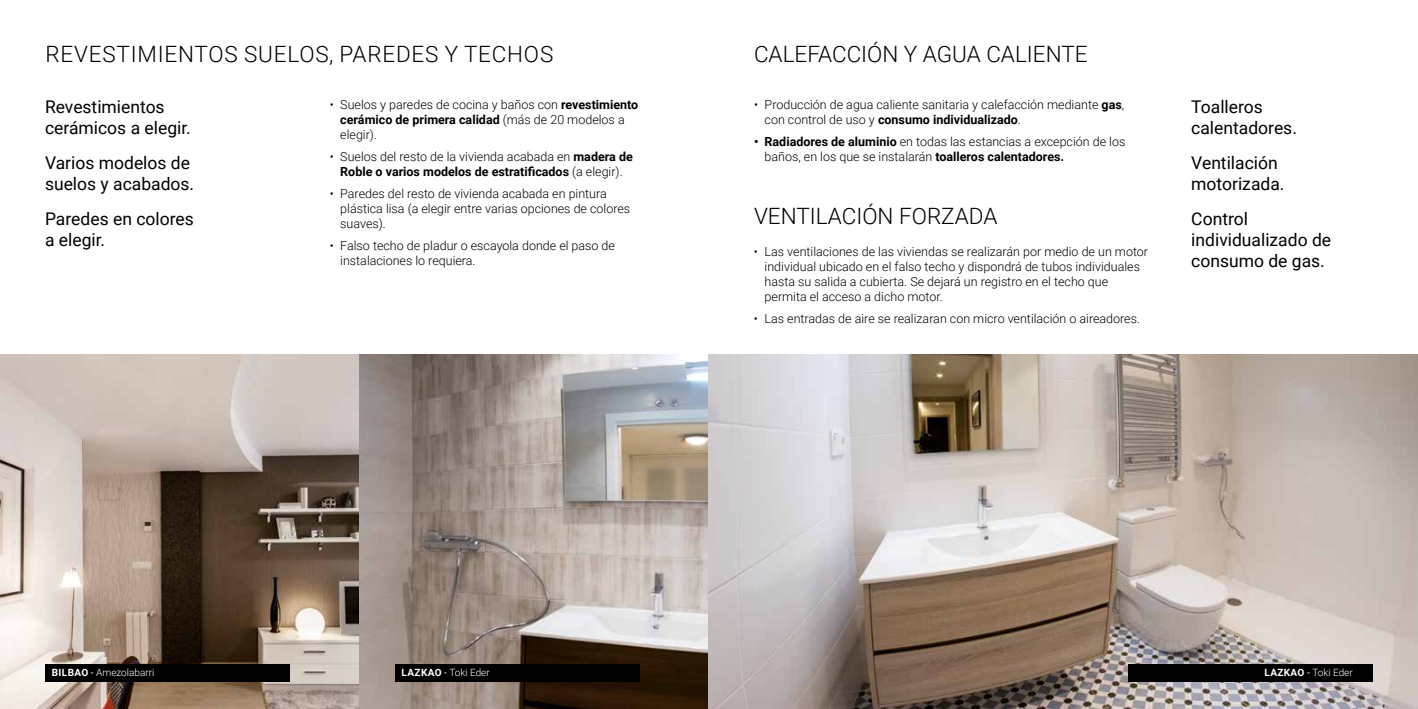
<style>
.page{position:relative;width:1418px;height:709px;background:#fff}
.page>*{position:absolute;margin:0;border:0;box-sizing:border-box;transform-origin:0 0}
.t1{font:300 22.5px "Roboto";color:#000}
.t2{font:17.5px/21px "Roboto";color:#000}
.t3{font:300 12.5px/15px "Roboto";color:#000}
.t4{font:300 10px "Roboto";color:#fff}
.s1{font-weight:700}
.s2{font-weight:400}
</style>
<div class="page">
<img style="left:0;top:354px;width:1417px;height:355px">
<div style="left:395px;top:664px;width:244px;height:17px;background:#000"></div>
<div style="left:45px;top:664px;width:245px;height:17px;background:#000"></div>
<div style="left:1127px;top:664px;width:245px;height:17px;background:#000"></div>
<h1 class="t1" style="left:45px;top:38px;width:15px">revestimientos</h1>
<h1 class="t1" style="left:244px;top:38px;width:15px">suelos</h1>
<h1 class="t1" style="left:329px;top:38px;width:25px">, paredes</h1>
<h1 class="t1" style="left:445px;top:38px;width:35px">y techos</h1>
<h1 class="t1" style="left:754px;top:38px;width:335px">CALEFACCIÓN Y AGUA CALIENTE</h1>
<h2 class="t2" style="left:45px;top:95px;width:147px">Revestimientos cerámicos a elegir.</h2>
<h2 class="t2" style="left:45px;top:151px;width:151px">Varios modelos de suelos y acabados.</h2>
<h2 class="t2" style="left:45px;top:208px;width:150px">Paredes en colores a elegir.</h2>
<p class="t3" style="left:764px;top:96px;width:361px;text-indent:-11px">• Producción de agua caliente sanitaria y calefacción mediante <span class="s1">gas</span>, con control de uso y <span class="s1">consumo individualizado</span>.</p>
<p class="t3" style="left:764px;top:134px;width:362px;text-indent:-11px"><span class="s1">• Radiadores de aluminio</span> en todas las estancias a excepción de los baños, en los que se instalarán <span class="s1">toalleros calentadores.</span></p>
<p class="t3" style="left:340px;top:96px;width:299px;text-indent:-11px">• Suelos y paredes de cocina y baños con <span class="s1">revestimiento cerámico de primera calidad</span> (más de 20 modelos a elegir).</p>
<p class="t3" style="left:330px;top:149px;width:304px;text-align:center">• Suelos del resto de la vivienda acabada en <span class="s1">madera de<br>Roble o varios modelos de estratificados</span> (a elegir).</p>
<p class="t3" style="left:340px;top:186px;width:291px;text-indent:-11px">• Paredes del resto de vivienda acabada en pintura plástica lisa (a elegir entre varias opciones de colores suaves).</p>
<p class="t3" style="left:340px;top:238px;width:276px;text-indent:-11px">• Falso techo de pladur o escayola donde el paso de instalaciones lo requiera.</p>
<p class="t3" style="left:764px;top:244px;width:385px;text-indent:-11px">• Las ventilaciones de las viviendas se realizarán por medio de un motor individual ubicado en el falso techo y dispondrá de tubos individuales hasta su salida a cubierta. Se dejará un registro en el techo que permita el acceso a dicho motor.</p>
<p class="t3" style="left:754px;top:311px;width:387px">• Las entradas de aire se realizaran con micro ventilación o aireadores.</p>
<h1 class="t1" style="left:754px;top:201px;width:245px">VENTILACIÓN FORZADA</h1>
<h2 class="t2" style="left:1191px;top:95px;width:107px">Toalleros calentadores.</h2>
<h2 class="t2" style="left:1191px;top:151px;width:95px">Ventilación motorizada.</h2>
<h2 class="t2" style="left:1191px;top:208px;width:141px">Control individualizado de consumo de gas.</h2>
<p class="t4" style="left:52px;top:665px;width:104px"><span class="s1">bilbao</span> <span class="s2">-</span> Amezolabarri</p>
<p class="t4" style="left:401px;top:665px;width:90px"><span class="s1">lazkao</span> <span class="s2">-</span> Toki Eder</p>
<p class="t4" style="left:1264px;top:665px;width:90px"><span class="s1">lazkao</span> <span class="s2">-</span> Toki Eder</p>
</div>
